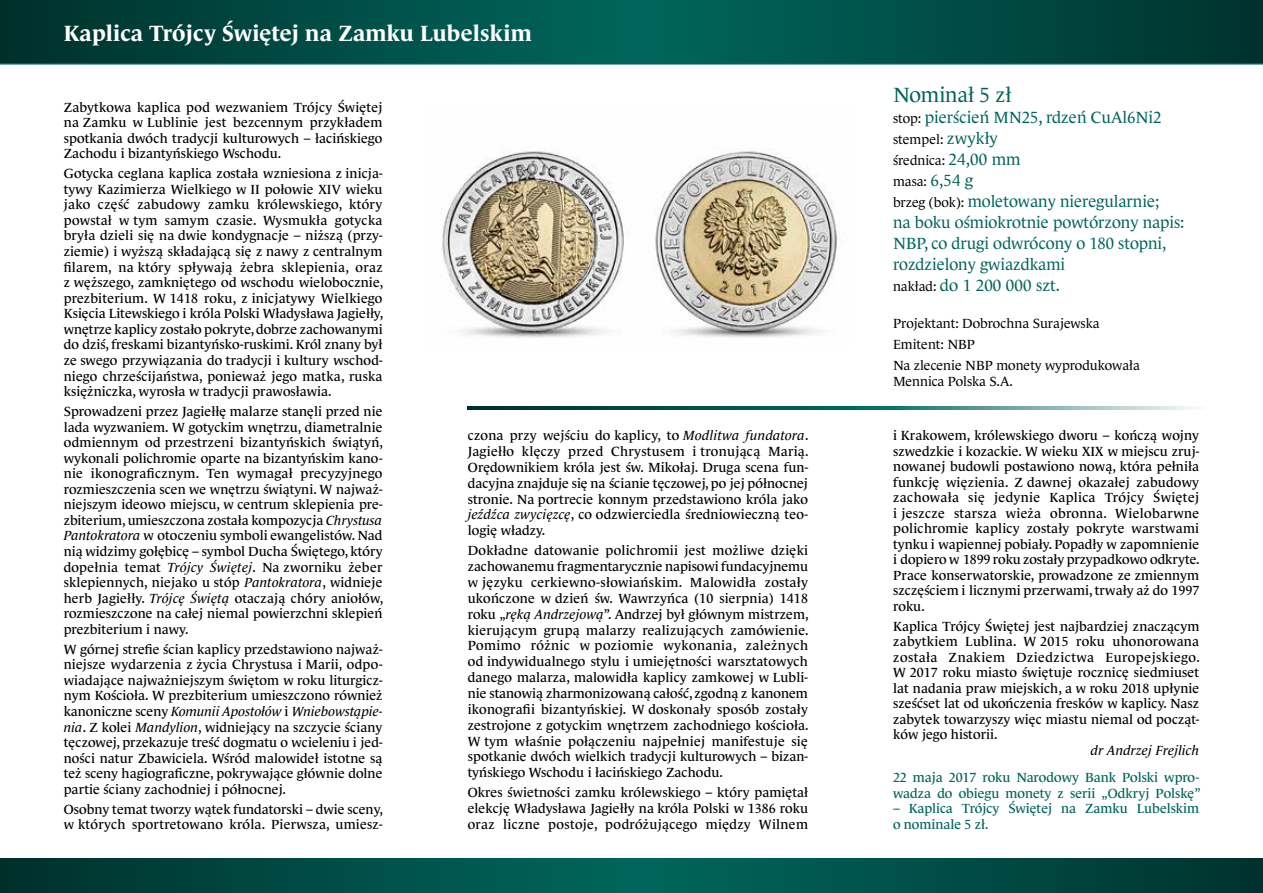
<style>
.page{position:relative;width:1263px;height:893px;background:#fff}
.page>*{position:absolute;margin:0;border:0;box-sizing:border-box;transform-origin:0 0}
.t1{font:700 22.5px "Le Monde Journal Pro";letter-spacing:.01em;color:#fff}
.t2{font:21px "Le Monde Journal Pro";color:#00655c}
.t3{font:16.5px/21px "Le Monde Journal Pro";color:#00655c}
.t4{font:13.5px/15.6px "Le Monde Journal Pro";letter-spacing:.005em;color:#000;text-align:justify}
.t5{font:13.5px/21px "Le Monde Journal Pro";color:#000}
.t6{font:13.5px/15.8px "Le Monde Journal Pro";color:#00655c}
.t7{font:italic 13.5px "Le Monde Journal Pro";letter-spacing:.005em;color:#000}
.s1{font-style:italic}
.s2{font-size:13.5px;color:#000}
.s3{font-size:16.5px;color:#00655c}
</style>
<div class="page">
<svg style="left:0;top:859px;width:1263px;height:34px;background:#004b44"></svg>
<svg style="left:0;top:0;width:1263px;height:65px;background:#014d46"></svg>
<svg style="left:468px;top:407px;width:726px;height:2px"></svg>
<img style="left:441px;top:151px;width:396px;height:187px">
<h1 class="t1" style="left:64px;top:16px;width:469px">Kaplica Trójcy Świętej na Zamku Lubelskim</h1>
<p class="t4" style="left:64px;top:98px;width:320px">Zabytkowa kaplica pod wezwaniem Trójcy Świętej na Zamku w Lublinie jest bezcennym przykładem spotkania dwóch tradycji kulturowych – łacińskiego Zachodu i bizantyńskiego Wschodu.</p>
<p class="t4" style="left:64px;top:164px;width:321px">Gotycka ceglana kaplica została wzniesiona z inicja&shy;tywy Kazimierza Wielkiego w II połowie XIV wieku jako część zabudowy zamku królewskiego, który powstał w tym samym czasie. Wysmukła gotycka bryła dzieli się na dwie kondygnacje – niższą (przy&shy;ziemie) i wyższą składającą się z nawy z centralnym filarem, na który spływają żebra sklepienia, oraz z węższego, zamkniętego od wschodu wielobocznie, prezbiterium. W 1418 roku, z inicjatywy Wielkiego Księcia Litewskiego i króla Polski Władysława Jagiełły, wnętrze kaplicy zostało pokryte, dobrze zachowanymi do dziś, freskami bizantyńsko-ruskimi. Król znany był ze swego przywiązania do tradycji i kultury wschod&shy;niego chrześcijaństwa, ponieważ jego matka, ruska księżniczka, wyrosła w tradycji prawosławia.</p>
<p class="t4" style="left:64px;top:402px;width:321px">Sprowadzeni przez Jagiełłę malarze stanęli przed nie lada wyzwaniem. W gotyckim wnętrzu, diametralnie odmiennym od przestrzeni bizantyńskich świątyń, wykonali polichromie oparte na bizantyńskim kano&shy;nie ikonograficznym. Ten wymagał precyzyjnego rozmieszczenia scen we wnętrzu świątyni. W najważ&shy;niejszym ideowo miejscu, w centrum sklepienia pre&shy;zbiterium, umieszczona została kompozycja <span class="s1">Chrystusa Pantokratora</span> w otoczeniu symboli ewangelistów. Nad nią widzimy gołębicę – symbol Ducha Świętego, który dopełnia temat <span class="s1">Trójcy Świętej</span>. Na zworniku żeber sklepiennych, niejako u stóp <span class="s1">Pantokratora</span>, widnieje herb Jagiełły. <span class="s1">Trójcę Świętą</span> otaczają chóry aniołów, rozmieszczone na całej niemal powierzchni sklepień prezbiterium i nawy.</p>
<p class="t4" style="left:64px;top:640px;width:320px">W górnej strefie ścian kaplicy przedstawiono najważ&shy;niejsze wydarzenia z życia Chrystusa i Marii, odpo&shy;wiadające najważniejszym świętom w roku liturgicz&shy;nym Kościoła. W prezbiterium umieszczono również kanoniczne sceny <span class="s1">Komunii Apostołów</span> i <span class="s1">Wniebowstąpie&shy;nia</span>. Z kolei <span class="s1">Mandylion</span>, widniejący na szczycie ściany tęczowej, przekazuje treść dogmatu o wcieleniu i jed&shy;ności natur Zbawiciela. Wśród malowideł istotne są też sceny hagiograficzne, pokrywające głównie dolne partie ściany zachodniej i północnej.</p>
<p class="t4" style="left:64px;top:800px;width:321px">Osobny temat tworzy wątek fundatorski – dwie sceny, w których sportretowano króla. Pierwsza, umiesz-</p>
<p class="t4" style="left:468px;top:426px;width:342px">czona przy wejściu do kaplicy, to <span class="s1">Modlitwa fundatora</span>.<br>Jagiełło klęczy przed Chrystusem i tronującą Marią.<br>Orędownikiem króla jest św. Mikołaj. Druga scena fun&shy;dacyjna znajduje się na ścianie tęczowej, po jej północnej stronie. Na portrecie konnym przedstawiono króla jako <span class="s1">jeźdźca zwycięzcę</span>, co odzwierciedla średniowieczną teo&shy;logię władzy.</p>
<p class="t4" style="left:468px;top:541px;width:342px">Dokładne datowanie polichromii jest możliwe dzięki zachowanemu fragmentarycznie napisowi fundacyjnemu w języku cerkiewno-słowiańskim. Malowidła zostały ukończone w dzień św. Wawrzyńca (10 sierpnia) 1418 roku „<span class="s1">ręką Andrzejową</span>”. Andrzej był głównym mistrzem, kierującym grupą malarzy realizujących zamówienie.<br>Pomimo różnic w poziomie wykonania, zależnych od indywidualnego stylu i umiejętności warsztatowych danego malarza, malowidła kaplicy zamkowej w Lubli&shy;nie stanowią zharmonizowaną całość, zgodną z kanonem ikonografii bizantyńskiej. W doskonały sposób zostały zestrojone z gotyckim wnętrzem zachodniego kościoła.<br>W tym właśnie połączeniu najpełniej manifestuje się spotkanie dwóch wielkich tradycji kulturowych – bizan&shy;tyńskiego Wschodu i łacińskiego Zachodu.</p>
<p class="t4" style="left:468px;top:783px;width:342px">Okres świetności zamku królewskiego – który pamiętał elekcję Władysława Jagiełły na króla Polski w 1386 roku oraz liczne postoje, podróżującego między Wilnem</p>
<h2 class="t2" style="left:893px;top:78px;width:120px">Nominał 5 zł</h2>
<p class="t3" style="left:893px;top:105px;width:270px"><span class="s2">stop:</span> pierścień MN25, rdzeń CuAl6Ni2</p>
<p class="t5" style="left:893px;top:127px;width:129px">stempel: <span class="s3">zwykły </span>średnica: <span class="s3">24,00 mm </span>masa: <span class="s3">6,54 g</span></p>
<p class="t3" style="left:893px;top:189px;width:293px"><span class="s2">brzeg (bok):</span> moletowany nieregularnie;<br>na boku ośmiokrotnie powtórzony napis:<br>NBP, co drugi odwrócony o 180 stopni, rozdzielony gwiazdkami<br><span class="s2">nakład:</span> do 1 200 000 szt.</p>
<p class="t5" style="left:893px;top:312px;width:248px">Projektant: Dobrochna Surajewska<br>Emitent: NBP<br>Na zlecenie NBP monety wyprodukowała</p>
<p class="t5" style="left:893px;top:370px;width:121px">Mennica Polska S.A.</p>
<p class="t4" style="left:893px;top:426px;width:308px">i Krakowem, królewskiego dworu – kończą wojny szwedzkie i kozackie. W wieku XIX w miejscu zruj&shy;nowanej budowli postawiono nową, która pełniła funkcję więzienia. Z dawnej okazałej zabudowy zachowała się jedynie Kaplica Trójcy Świętej i jeszcze starsza wieża obronna. Wielobarwne polichromie kaplicy zostały pokryte warstwami tynku i wapiennej pobiały. Popadły w zapomnienie i dopiero w 1899 roku zostały przypadkowo odkryte.<br>Prace konserwatorskie, prowadzone ze zmiennym szczęściem i licznymi przerwami, trwały aż do 1997 roku.</p>
<p class="t4" style="left:893px;top:617px;width:308px">Kaplica Trójcy Świętej jest najbardziej znaczącym zabytkiem Lublina. W 2015 roku uhonorowana została Znakiem Dziedzictwa Europejskiego.<br>W 2017 roku miasto świętuje rocznicę siedmiuset lat nadania praw miejskich, a w roku 2018 upłynie sześćset lat od ukończenia fresków w kaplicy. Nasz zabytek towarzyszy więc miastu niemal od począt&shy;ków jego historii.</p>
<p class="t7" style="left:1091px;top:740px;width:110px">dr Andrzej Frejlich</p>
<p class="t6" style="left:893px;top:768px;width:309px">22 maja 2017 roku Narodowy Bank Polski wpro&shy;wadza do obiegu monety z serii „Odkryj Polskę”</p>
<p class="t6" style="left:893px;top:799px;width:308px">– Kaplica Trójcy Świętej na Zamku Lubelskim o -nominale 5 zł.</p>
</div>
